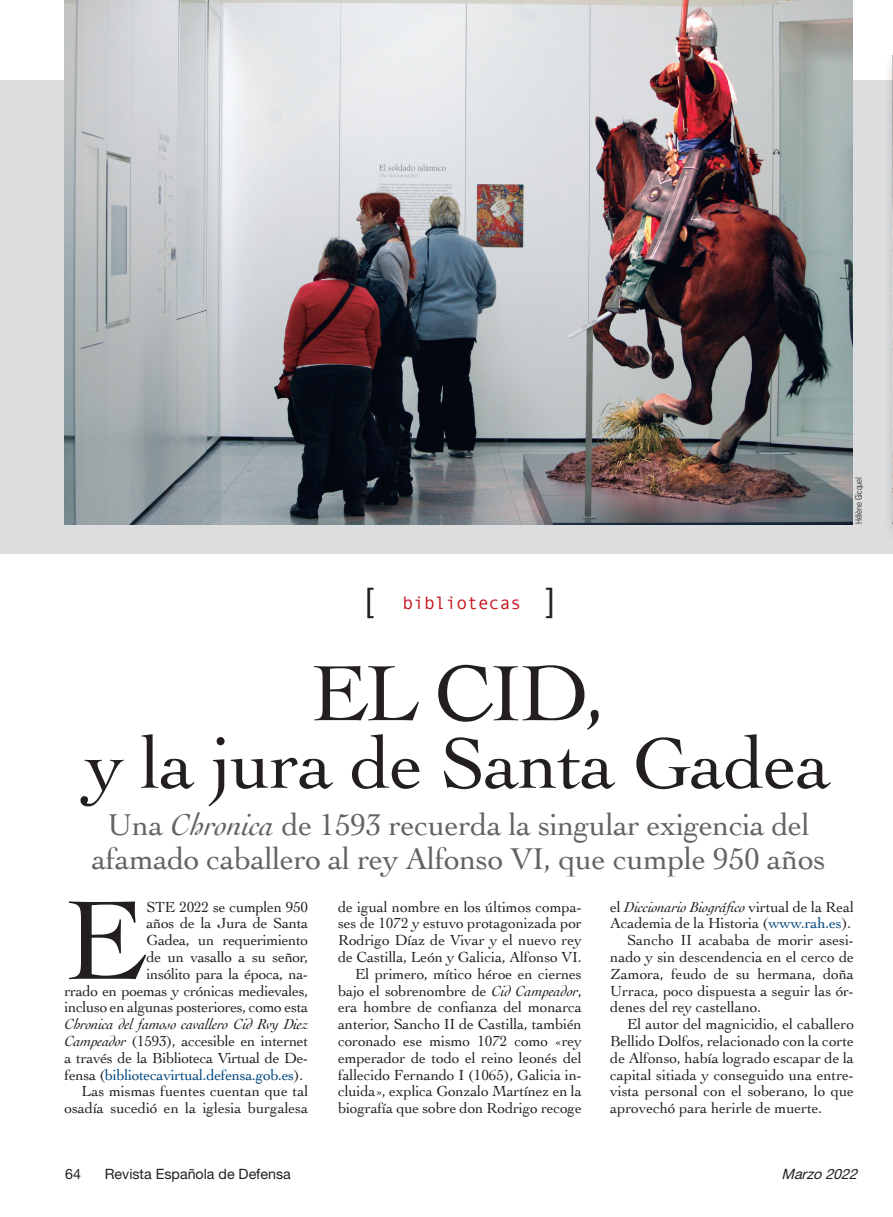
<style>
.page{position:relative;width:893px;height:1217px;background:#fff}
.page>*{position:absolute;margin:0;border:0;box-sizing:border-box;transform-origin:0 0}
.Texto_general{font:118.05px "Cochin";color:#231f20}
.Título_B{font:82.5px "Cochin";color:#231f20}
.Título_B-2{font:75px "Cochin";letter-spacing:-.01em;color:#231f20}
.t1{font:33px "Helvetica Neue";color:#231f20}
.Título_B-3{font:31.5px/34.5px "Cochin";letter-spacing:-.015em;color:#636366;text-align:center}
.t2{font:18px "Monotypecom";color:#c4121a}
.Texto_general-2{font:15.3px/16.8px "Cochin";letter-spacing:-.01em;color:#231f20;text-align:justify}
.Texto_general-3{font:15.3px "Cochin";letter-spacing:-.02em;color:#00467e}
.Texto_general-4{font:italic 15.3px "Cochin";letter-spacing:-.02em;color:#231f20}
.t3{font:14.25px "Helvetica Neue";color:#231f20}
.t4{font:italic 14.25px "Helvetica Neue";color:#231f20}
.Crédito_foto{font:300 condensed 9px "Univers";letter-spacing:-.02em;color:#231f20}
.s1{font-family:"Helvetica Neue";font-size:33px;color:#231f20}
.s2{font-style:italic}
.s3{color:#00467e}
.s4{color:#231f20}
</style>
<div class="page">
<div style="left:0;top:80px;width:893px;height:474px;background:#dcdddf"></div>
<img style="left:64px;top:0;width:788px;height:524px">
<div style="left:884px;top:46px;width:9px;height:500px;background:#231f20;opacity:.46"></div>
<img style="left:892px;top:55px;width:1px;height:469px">
<p class="t1" style="left:365px;top:576px;width:10px">[</p>
<p class="t2" style="left:402px;top:592px;width:154px">bibliotecas <span class="s1">]</span></p>
<p class="Crédito_foto" style="left:853px;top:524px;width:49px;rotate:-90deg">Hélène Gicquel</p>
<p class="Título_B" style="left:311px;top:637px;width:297px">EL CID,</p>
<p class="Título_B-2" style="left:86px;top:712px;width:746px">y la jura de Santa Gadea</p>
<p class="Título_B-3" style="left:92px;top:805px;width:735px">Una <span class="s2">Chronica</span> de 1593 recuerda la singular exigencia del afamado caballero al rey Alfonso VI, que cumple 950 años</p>
<p class="Texto_general" style="left:64px;top:860px;width:82px">E</p>
<p class="Texto_general-2" style="left:147px;top:897px;width:163px">STE 2022 se cumplen 950</p>
<p class="Texto_general-2" style="left:610px;top:897px;width:245px">el <span class="s2">Diccionario Biográfico</span> virtual de la Real<br>Academia de la Historia (<span class="s3">www.rah.es</span>).</p>
<p class="Texto_general-2" style="left:610px;top:930px;width:245px;text-indent:17px">Sancho II acababa de morir asesi&shy;nado y sin descendencia en el cerco de Zamora, feudo de su hermana, doña Urraca, poco dispuesta a seguir las ór&shy;denes del rey castellano.</p>
<p class="Texto_general-2" style="left:610px;top:1014px;width:245px;text-indent:17px">El autor del magnicidio, el caballero Bellido Dolfos, relacionado con la corte de Alfonso, había logrado escapar de la capital sitiada y conseguido una entre&shy;vista personal con el soberano, lo que aprovechó para herirle de muerte.</p>
<p class="Texto_general-2" style="left:338px;top:897px;width:245px">de igual nombre en los últimos compa&shy;ses de 1072 y estuvo protagonizada por Rodrigo Díaz de Vivar y el nuevo rey de Castilla, León y Galicia, Alfonso VI.</p>
<p class="Texto_general-2" style="left:338px;top:964px;width:245px;text-indent:17px">El primero, mítico héroe en ciernes bajo el sobrenombre de <span class="s2">Cid Campeador</span>, era hombre de confianza del monarca anterior, Sancho II de Castilla, también coronado ese mismo 1072 como «rey emperador de todo el reino leonés del fallecido Fernando I (1065), Galicia in&shy;cluida», explica Gonzalo Martínez en la biografía que sobre don Rodrigo recoge</p>
<p class="Texto_general-2" style="left:147px;top:914px;width:163px">años de la Jura de Santa</p>
<p class="Texto_general-2" style="left:147px;top:930px;width:163px">Gadea, un requerimiento</p>
<p class="Texto_general-2" style="left:147px;top:947px;width:163px">de un vasallo a su señor,</p>
<p class="Texto_general-2" style="left:147px;top:964px;width:163px">insólito para la época, na-</p>
<p class="Texto_general-2" style="left:64px;top:981px;width:245px">rrado en poemas y crónicas medievales,</p>
<p class="Texto_general-2" style="left:64px;top:998px;width:245px">incluso en algunas posteriores, como esta</p>
<p class="Texto_general-4" style="left:64px;top:1013px;width:245px">Chronica del famoso cavallero Cid Rvy Diez</p>
<p class="Texto_general-2" style="left:64px;top:1031px;width:245px"><span class="s2">Campeador</span> (1593), accesible en internet</p>
<p class="Texto_general-2" style="left:64px;top:1048px;width:245px">a través de la Biblioteca Virtual de De-</p>
<p class="Texto_general-3" style="left:64px;top:1064px;width:240px"><span class="s4">fensa (</span>bibliotecavirtual.defensa.gob.es<span class="s4">).</span></p>
<p class="Texto_general-2" style="left:64px;top:1082px;width:245px;text-align:right">Las mismas fuentes cuentan que tal osadía sucedió en la iglesia burgalesa</p>
<p class="t3" style="left:65px;top:1164px;width:17px">64</p>
<p class="t3" style="left:105px;top:1164px;width:188px">Revista Española de Defensa</p>
<p class="t4" style="left:782px;top:1164px;width:81px">Marzo 2022</p>
</div>
